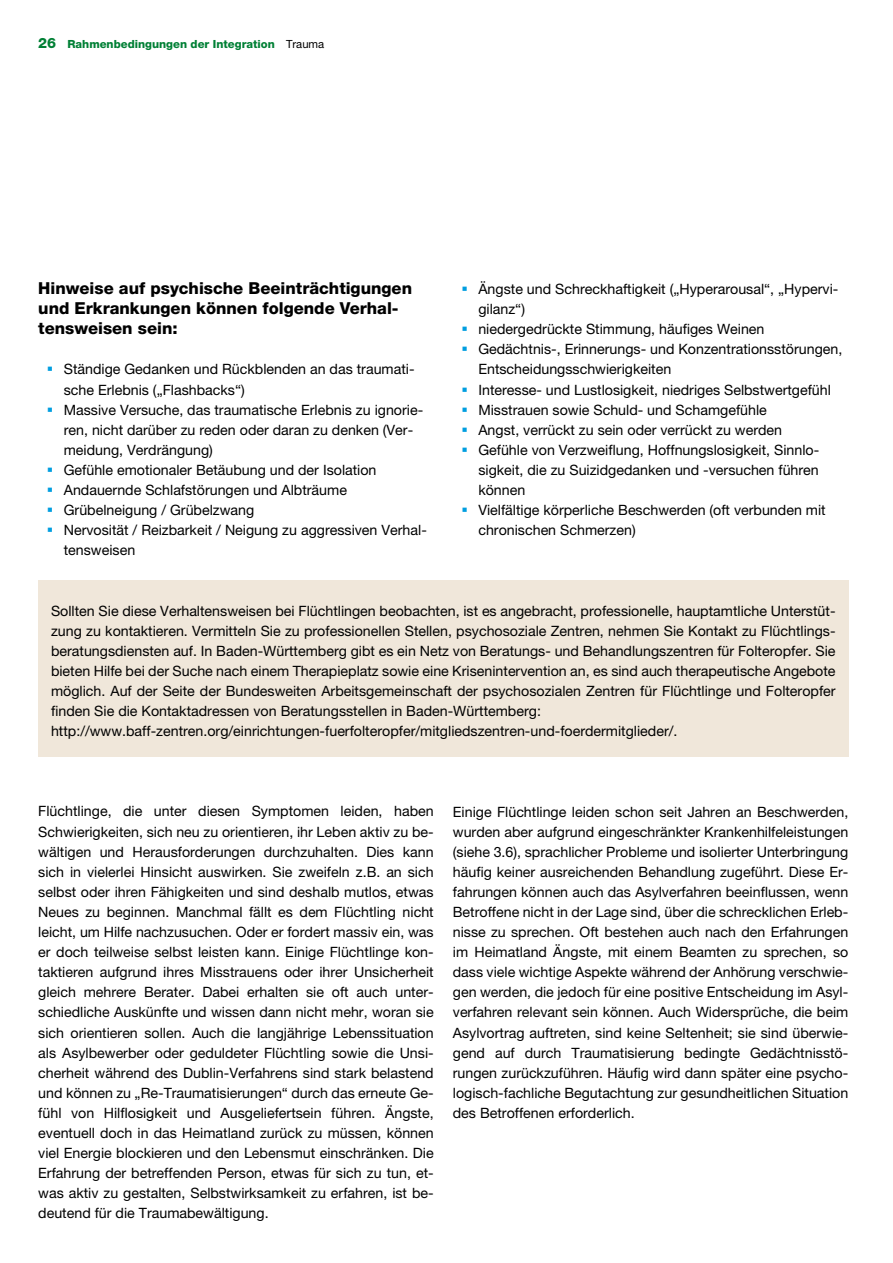
<style>
.page{position:relative;width:893px;height:1263px;background:#fff}
.page>*{position:absolute;margin:0;border:0;box-sizing:border-box;transform-origin:0 0}
.t1{font:800 16.5px/20.1px "Helvetica Neue LT Pro";color:#000}
.t2{font:14.25px/20.1px "Helvetica Neue LT Pro";color:#000}
.t3{font:800 11.25px "Helvetica Neue LT Pro";color:#008035}
.s1{font-size:14.25px}
.s2{font-weight:400;color:#000}
</style>
<div class="page">
<div style="left:38px;top:580px;width:810px;height:177px;background:#f0e7da"></div>
<p class="t3" style="left:38px;top:38px;width:287px"><span class="s1">26</span> Rahmenbedingungen der Integration <span class="s2">Trauma</span></p>
<p class="t1" style="left:38px;top:278px;width:375px">Hinweise auf psychische Beeinträchtigungen und Erkrankungen können folgende Verhal&shy;tensweisen sein:</p>
<p class="t2" style="left:64px;top:359px;width:365px">Ständige Gedanken und Rückblenden an das traumati&shy;sche Erlebnis („Flashbacks“)<br>Massive Versuche, das traumatische Erlebnis zu ignorie&shy;ren, nicht darüber zu reden oder daran zu denken (Ver&shy;meidung, Verdrängung)<br>Gefühle emotionaler Betäubung und der Isolation Andauernde Schlafstörungen und Albträume Grübelneigung / Grübelzwang<br>Nervosität / Reizbarkeit / Neigung zu aggressiven Verhal&shy;tensweisen</p>
<p class="t2" style="left:478px;top:279px;width:365px">Ängste und Schreckhaftigkeit („Hyperarousal“, „Hypervi&shy;gilanz“)<br>niedergedrückte Stimmung, häufiges Weinen Gedächtnis-, Erinnerungs- und Konzentrationsstörungen, Entscheidungsschwierigkeiten<br>Interesse- und Lustlosigkeit, niedriges Selbstwertgefühl Misstrauen sowie Schuld- und Schamgefühle<br>Angst, verrückt zu sein oder verrückt zu werden<br>Gefühle von Verzweiflung, Hoffnungslosigkeit, Sinnlo&shy;sigkeit, die zu Suizidgedanken und -versuchen führen können<br>Vielfältige körperliche Beschwerden (oft verbunden mit chronischen Schmerzen)</p>
<p class="t2" style="left:51px;top:600px;width:786px">Sollten Sie diese Verhaltensweisen bei Flüchtlingen beobachten, ist es angebracht, professionelle, hauptamtliche Unterstüt&shy;zung zu kontaktieren. Vermitteln Sie zu professionellen Stellen, psychosoziale Zentren, nehmen Sie Kontakt zu Flüchtlings&shy;beratungsdiensten auf. In Baden-Württemberg gibt es ein Netz von Beratungs- und Behandlungszentren für Folteropfer. Sie bieten Hilfe bei der Suche nach einem Therapieplatz sowie eine Krisenintervention an, es sind auch therapeutische Angebote möglich. Auf der Seite der Bundesweiten Arbeitsgemeinschaft der psychosozialen Zentren für Flüchtlinge und Folteropfer finden Sie die Kontaktadressen von Beratungsstellen in Baden-Württemberg: http://www.baff-zentren.org/einrichtungen-fuerfolteropfer/mitgliedszentren-und-foerdermitglieder/.</p>
<p class="t2" style="left:38px;top:801px;width:397px;text-align:justify">Flüchtlinge, die unter diesen Symptomen leiden, haben Schwierigkeiten, sich neu zu orientieren, ihr Leben aktiv zu be&shy;wältigen und Herausforderungen durchzuhalten. Dies kann sich in vielerlei Hinsicht auswirken. Sie zweifeln z.B. an sich selbst oder ihren Fähigkeiten und sind deshalb mutlos, etwas Neues zu beginnen. Manchmal fällt es dem Flüchtling nicht leicht, um Hilfe nachzusuchen. Oder er fordert massiv ein, was er doch teilweise selbst leisten kann. Einige Flüchtlinge kon&shy;taktieren aufgrund ihres Misstrauens oder ihrer Unsicherheit gleich mehrere Berater. Dabei erhalten sie oft auch unter&shy;schiedliche Auskünfte und wissen dann nicht mehr, woran sie sich orientieren sollen. Auch die langjährige Lebenssituation als Asylbewerber oder geduldeter Flüchtling sowie die Unsi&shy;cherheit während des Dublin-Verfahrens sind stark belastend und können zu „Re-Traumatisierungen“ durch das erneute Ge&shy;fühl von Hilflosigkeit und Ausgeliefertsein führen. Ängste, eventuell doch in das Heimatland zurück zu müssen, können viel Energie blockieren und den Lebensmut einschränken. Die Erfahrung der betreffenden Person, etwas für sich zu tun, et&shy;was aktiv zu gestalten, Selbstwirksamkeit zu erfahren, ist be&shy;deutend für die Traumabewältigung.</p>
<p class="t2" style="left:453px;top:801px;width:397px;text-align:justify">Einige Flüchtlinge leiden schon seit Jahren an Beschwerden, wurden aber aufgrund eingeschränkter Krankenhilfeleistungen (siehe 3.6), sprachlicher Probleme und isolierter Unterbringung häufig keiner ausreichenden Behandlung zugeführt. Diese Er&shy;fahrungen können auch das Asylverfahren beeinflussen, wenn Betroffene nicht in der Lage sind, über die schrecklichen Erleb&shy;nisse zu sprechen. Oft bestehen auch nach den Erfahrungen im Heimatland Ängste, mit einem Beamten zu sprechen, so dass viele wichtige Aspekte während der Anhörung verschwie&shy;gen werden, die jedoch für eine positive Entscheidung im Asyl&shy;verfahren relevant sein können. Auch Widersprüche, die beim Asylvortrag auftreten, sind keine Seltenheit; sie sind überwie&shy;gend auf durch Traumatisierung bedingte Gedächtnisstö&shy;rungen zurückzuführen. Häufig wird dann später eine psycho&shy;logisch-fachliche Begutachtung zur gesundheitlichen Situation des Betroffenen erforderlich.</p>
</div>
